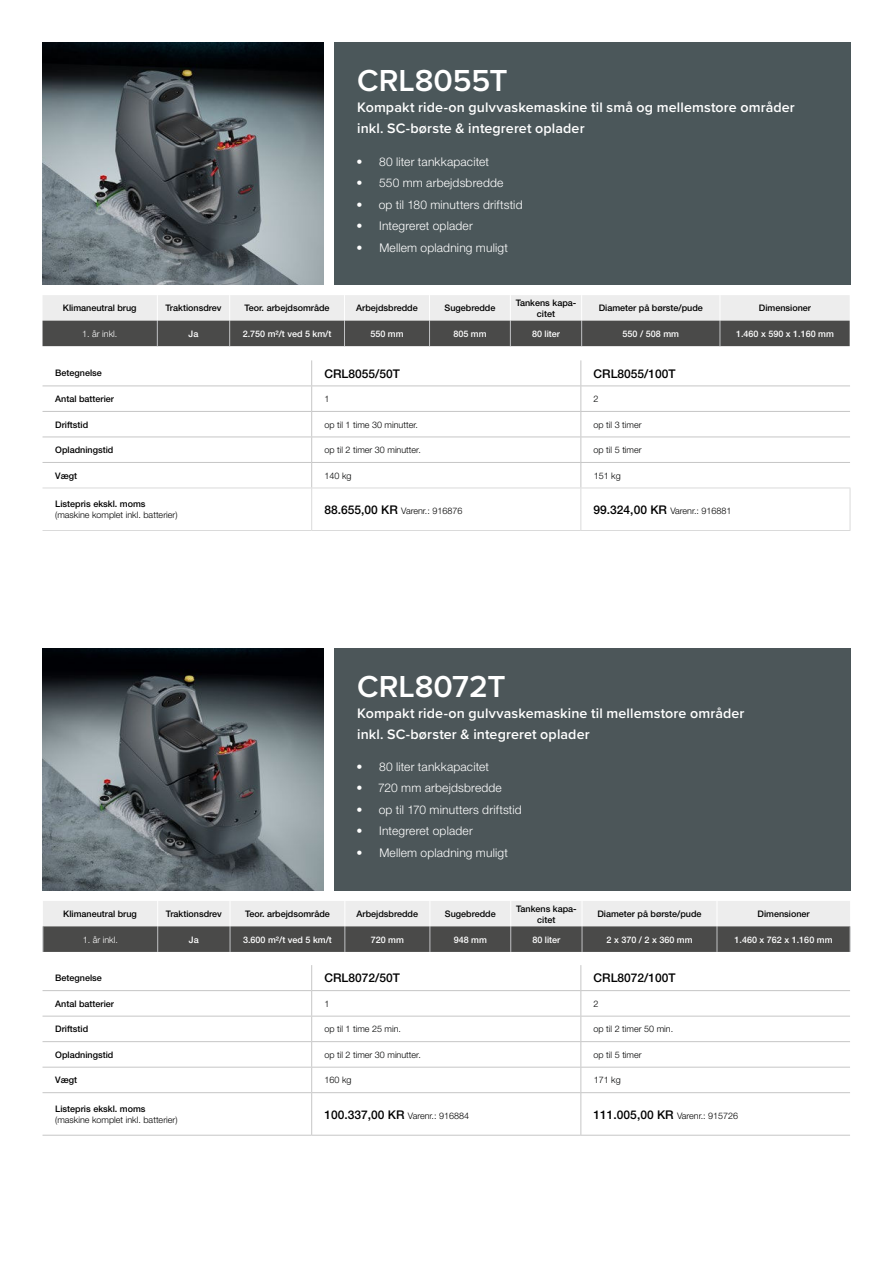
<style>
.page{position:relative;width:893px;height:1263px;background:#fff}
.page>*{position:absolute;margin:0;border:0;box-sizing:border-box;transform-origin:0 0}
.t1{font:600 31.5px "Proxima Nova";color:#fff}
.t2{font:600 14.25px/21px "Proxima Nova";letter-spacing:.01em;color:#fff}
.t3{font:300 12px "Helvetica Neue";letter-spacing:.015em;color:#fff}
.t4{font:500 12px "Helvetica Neue";color:#000}
.t5{font:500 9px/10.8px "Helvetica Neue";color:#000;text-align:center}
.t6{font:300 9px "Helvetica Neue";color:#000}
.t7{font:300 9px "Helvetica Neue";color:#010202}
.t8{font:500 9px "Helvetica Neue";color:#fff}
.t9{font:500 9px/10.8px "Helvetica Neue";color:#010202;text-align:center}
.t10{font:300 9px "Helvetica Neue";color:#fff}
.s1{font-weight:500;font-size:12px}
</style>
<div class="page">
<hr style="left:43px;top:385px;width:269px;height:1px;background:#c6c6c6">
<hr style="left:312px;top:385px;width:269px;height:1px;background:#c6c6c6">
<hr style="left:581px;top:385px;width:269px;height:1px;background:#c6c6c6">
<hr style="left:43px;top:411px;width:269px;height:1px;background:#c6c6c6">
<hr style="left:312px;top:411px;width:269px;height:1px;background:#c6c6c6">
<hr style="left:581px;top:411px;width:269px;height:1px;background:#c6c6c6">
<hr style="left:43px;top:437px;width:269px;height:1px;background:#c6c6c6">
<hr style="left:312px;top:437px;width:269px;height:1px;background:#c6c6c6">
<hr style="left:581px;top:437px;width:269px;height:1px;background:#c6c6c6">
<hr style="left:43px;top:462px;width:269px;height:1px;background:#c6c6c6">
<hr style="left:312px;top:462px;width:269px;height:1px;background:#c6c6c6">
<svg style="left:311px;top:360px;width:1px;height:128px"></svg>
<hr style="left:581px;top:462px;width:269px;height:1px;background:#c6c6c6">
<svg style="left:580px;top:360px;width:1px;height:128px"></svg>
<hr style="left:43px;top:488px;width:269px;height:1px;background:#dadada">
<hr style="left:312px;top:488px;width:269px;height:1px;background:#dadada">
<hr style="left:311px;top:488px;width:1px;height:42px;background:#dadada">
<hr style="left:581px;top:488px;width:269px;height:1px;background:#dadada">
<hr style="left:580px;top:488px;width:1px;height:42px;background:#dadada">
<hr style="left:850px;top:488px;width:1px;height:42px;background:#dadada">
<hr style="left:43px;top:530px;width:269px;height:1px;background:#dadada">
<hr style="left:312px;top:530px;width:269px;height:1px;background:#dadada">
<hr style="left:581px;top:530px;width:269px;height:1px;background:#dadada">
<svg style="left:43px;top:295px;width:807px;height:51px;background:#9c9c9c"></svg>
<hr style="left:312px;top:1092px;width:269px;height:1px;background:#c6c6c6">
<hr style="left:581px;top:1092px;width:269px;height:1px;background:#c6c6c6">
<hr style="left:43px;top:990px;width:269px;height:1px;background:#c6c6c6">
<hr style="left:312px;top:990px;width:269px;height:1px;background:#c6c6c6">
<hr style="left:581px;top:990px;width:269px;height:1px;background:#c6c6c6">
<hr style="left:43px;top:1016px;width:269px;height:1px;background:#c6c6c6">
<hr style="left:312px;top:1016px;width:269px;height:1px;background:#c6c6c6">
<hr style="left:581px;top:1016px;width:269px;height:1px;background:#c6c6c6">
<hr style="left:43px;top:1041px;width:269px;height:1px;background:#c6c6c6">
<hr style="left:312px;top:1041px;width:269px;height:1px;background:#c6c6c6">
<hr style="left:581px;top:1041px;width:269px;height:1px;background:#c6c6c6">
<hr style="left:43px;top:1067px;width:269px;height:1px;background:#c6c6c6">
<hr style="left:312px;top:1067px;width:269px;height:1px;background:#c6c6c6">
<svg style="left:311px;top:965px;width:1px;height:127px"></svg>
<hr style="left:581px;top:1067px;width:269px;height:1px;background:#c6c6c6">
<svg style="left:580px;top:965px;width:1px;height:127px"></svg>
<hr style="left:43px;top:1092px;width:269px;height:1px;background:#c6c6c6">
<hr style="left:311px;top:1093px;width:1px;height:42px;background:#c6c6c6">
<hr style="left:580px;top:1093px;width:1px;height:42px;background:#c6c6c6">
<hr style="left:43px;top:1135px;width:269px;height:1px;background:#c6c6c6">
<hr style="left:312px;top:1135px;width:269px;height:1px;background:#c6c6c6">
<hr style="left:581px;top:1135px;width:269px;height:1px;background:#c6c6c6">
<svg style="left:43px;top:901px;width:808px;height:51px;background:#9c9c9b"></svg>
<img style="left:43px;top:43px;width:280px;height:242px">
<img style="left:43px;top:648px;width:280px;height:243px">
<div style="left:334px;top:43px;width:516px;height:242px;background:#4b575a"></div>
<div style="left:334px;top:648px;width:516px;height:243px;background:#4c5659"></div>
<h1 class="t1" style="left:357px;top:67px;width:152px">CRL8055T</h1>
<h2 class="t2" style="left:357px;top:97px;width:439px">Kompakt ride-on gulvvaskemaskine til små og mellemstore områder inkl. SC-børste &amp; integreret oplader</h2>
<h3 class="t3" style="left:356px;top:156px;width:134px">• 80 liter tankkapacitet</h3>
<h3 class="t3" style="left:356px;top:178px;width:148px">• 550 mm arbejdsbredde</h3>
<h3 class="t3" style="left:356px;top:199px;width:168px">• op til 180 minutters driftstid</h3>
<h3 class="t3" style="left:356px;top:221px;width:118px">• Integreret oplader</h3>
<h3 class="t3" style="left:356px;top:242px;width:153px">• Mellem opladning muligt</h3>
<p class="t5" style="left:63px;top:303px;width:75px">Klimaneutral brug</p>
<p class="t5" style="left:165px;top:303px;width:58px">Traktionsdrev</p>
<p class="t5" style="left:245px;top:303px;width:86px">Teor. arbejdsområde</p>
<p class="t5" style="left:356px;top:303px;width:63px">Arbejdsbredde</p>
<p class="t5" style="left:444px;top:303px;width:52px">Sugebredde</p>
<p class="t5" style="left:516px;top:298px;width:62px">Tankens kapa&shy;citet</p>
<p class="t5" style="left:599px;top:303px;width:106px">Diameter på børste/pude</p>
<p class="t5" style="left:759px;top:303px;width:54px">Dimensioner</p>
<p class="t10" style="left:82px;top:330px;width:37px">1. år inkl.</p>
<p class="t8" style="left:189px;top:330px;width:11px">Ja</p>
<p class="t8" style="left:243px;top:330px;width:90px">2.750 m²/t ved 5 km/t</p>
<p class="t8" style="left:370px;top:330px;width:35px">550 mm</p>
<p class="t8" style="left:453px;top:330px;width:35px">805 mm</p>
<p class="t8" style="left:532px;top:330px;width:30px">80 liter</p>
<p class="t8" style="left:623px;top:330px;width:58px">550 / 508 mm</p>
<p class="t8" style="left:736px;top:330px;width:99px">1.460 x 590 x 1.160 mm</p>
<p class="t5" style="left:55px;top:369px;width:48px">Betegnelse</p>
<h3 class="t4" style="left:324px;top:369px;width:77px">CRL8055/50T</h3>
<h3 class="t4" style="left:594px;top:369px;width:84px">CRL8055/100T</h3>
<p class="t5" style="left:55px;top:394px;width:60px">Antal batterier</p>
<p class="t7" style="left:324px;top:395px;width:7px">1</p>
<p class="t7" style="left:594px;top:395px;width:7px">2</p>
<p class="t5" style="left:55px;top:420px;width:35px">Driftstid</p>
<p class="t7" style="left:324px;top:421px;width:95px">op til 1 time 30 minutter.</p>
<p class="t7" style="left:594px;top:421px;width:50px">op til 3 timer</p>
<p class="t5" style="left:55px;top:445px;width:60px">Opladningstid</p>
<p class="t7" style="left:324px;top:446px;width:98px">op til 2 timer 30 minutter.</p>
<p class="t7" style="left:594px;top:446px;width:50px">op til 5 timer</p>
<p class="t5" style="left:55px;top:471px;width:23px">Vægt</p>
<p class="t7" style="left:324px;top:472px;width:29px">140 kg</p>
<p class="t7" style="left:594px;top:472px;width:29px">151 kg</p>
<p class="t5" style="left:55px;top:499px;width:92px">Listepris ekskl. moms</p>
<p class="t6" style="left:55px;top:511px;width:124px">(maskine komplet inkl. batterier)</p>
<p class="t6" style="left:324px;top:507px;width:139px"><span class="s1">88.655,00 KR</span> Varenr.: 916876</p>
<p class="t6" style="left:594px;top:507px;width:139px"><span class="s1">99.324,00 KR</span> Varenr.: 916881</p>
<h1 class="t1" style="left:357px;top:673px;width:150px">CRL8072T</h1>
<h2 class="t2" style="left:357px;top:703px;width:389px">Kompakt ride-on gulvvaskemaskine til mellemstore områder inkl. SC-børster &amp; integreret oplader</h2>
<h3 class="t3" style="left:356px;top:761px;width:134px">• 80 liter tankkapacitet</h3>
<h3 class="t3" style="left:356px;top:783px;width:147px">• 720 mm arbejdsbredde</h3>
<h3 class="t3" style="left:356px;top:804px;width:167px">• op til 170 minutters driftstid</h3>
<h3 class="t3" style="left:356px;top:826px;width:118px">• Integreret oplader</h3>
<h3 class="t3" style="left:356px;top:847px;width:153px">• Mellem opladning muligt</h3>
<p class="t5" style="left:63px;top:909px;width:75px">Klimaneutral brug</p>
<p class="t5" style="left:166px;top:909px;width:58px">Traktionsdrev</p>
<p class="t5" style="left:245px;top:909px;width:86px">Teor. arbejdsområde</p>
<p class="t9" style="left:357px;top:909px;width:63px">Arbejdsbredde</p>
<p class="t9" style="left:445px;top:909px;width:52px">Sugebredde</p>
<p class="t9" style="left:516px;top:904px;width:62px">Tankens kapa&shy;citet</p>
<p class="t9" style="left:597px;top:909px;width:106px">Diameter på børste/pude</p>
<p class="t9" style="left:758px;top:909px;width:54px">Dimensioner</p>
<p class="t10" style="left:83px;top:936px;width:37px">1. år inkl.</p>
<p class="t8" style="left:189px;top:936px;width:11px">Ja</p>
<p class="t8" style="left:243px;top:936px;width:90px">3.600 m²/t ved 5 km/t</p>
<p class="t8" style="left:371px;top:936px;width:35px">720 mm</p>
<p class="t8" style="left:454px;top:936px;width:35px">948 mm</p>
<p class="t8" style="left:532px;top:936px;width:30px">80 liter</p>
<p class="t8" style="left:606px;top:936px;width:88px">2 x 370 / 2 x 360 mm</p>
<p class="t8" style="left:735px;top:936px;width:99px">1.460 x 762 x 1.160 mm</p>
<p class="t5" style="left:55px;top:973px;width:48px">Betegnelse</p>
<h3 class="t4" style="left:324px;top:973px;width:77px">CRL8072/50T</h3>
<h3 class="t4" style="left:594px;top:973px;width:84px">CRL8072/100T</h3>
<p class="t5" style="left:55px;top:999px;width:60px">Antal batterier</p>
<p class="t7" style="left:324px;top:1000px;width:7px">1</p>
<p class="t7" style="left:594px;top:1000px;width:7px">2</p>
<p class="t5" style="left:55px;top:1024px;width:35px">Driftstid</p>
<p class="t7" style="left:324px;top:1025px;width:78px">op til 1 time 25 min.</p>
<p class="t7" style="left:594px;top:1025px;width:81px">op til 2 timer 50 min.</p>
<p class="t5" style="left:55px;top:1050px;width:60px">Opladningstid</p>
<p class="t7" style="left:324px;top:1051px;width:98px">op til 2 timer 30 minutter.</p>
<p class="t7" style="left:594px;top:1051px;width:50px">op til 5 timer</p>
<p class="t5" style="left:55px;top:1075px;width:23px">Vægt</p>
<p class="t7" style="left:324px;top:1076px;width:29px">160 kg</p>
<p class="t7" style="left:594px;top:1076px;width:29px">171 kg</p>
<p class="t5" style="left:55px;top:1104px;width:92px">Listepris ekskl. moms</p>
<p class="t6" style="left:55px;top:1116px;width:124px">(maskine komplet inkl. batterier)</p>
<p class="t6" style="left:324px;top:1111px;width:146px"><span class="s1">100.337,00 KR</span> Varenr.: 916884</p>
<p class="t6" style="left:594px;top:1111px;width:146px"><span class="s1">111.005,00 KR</span> Varenr.: 915726</p>
</div>
